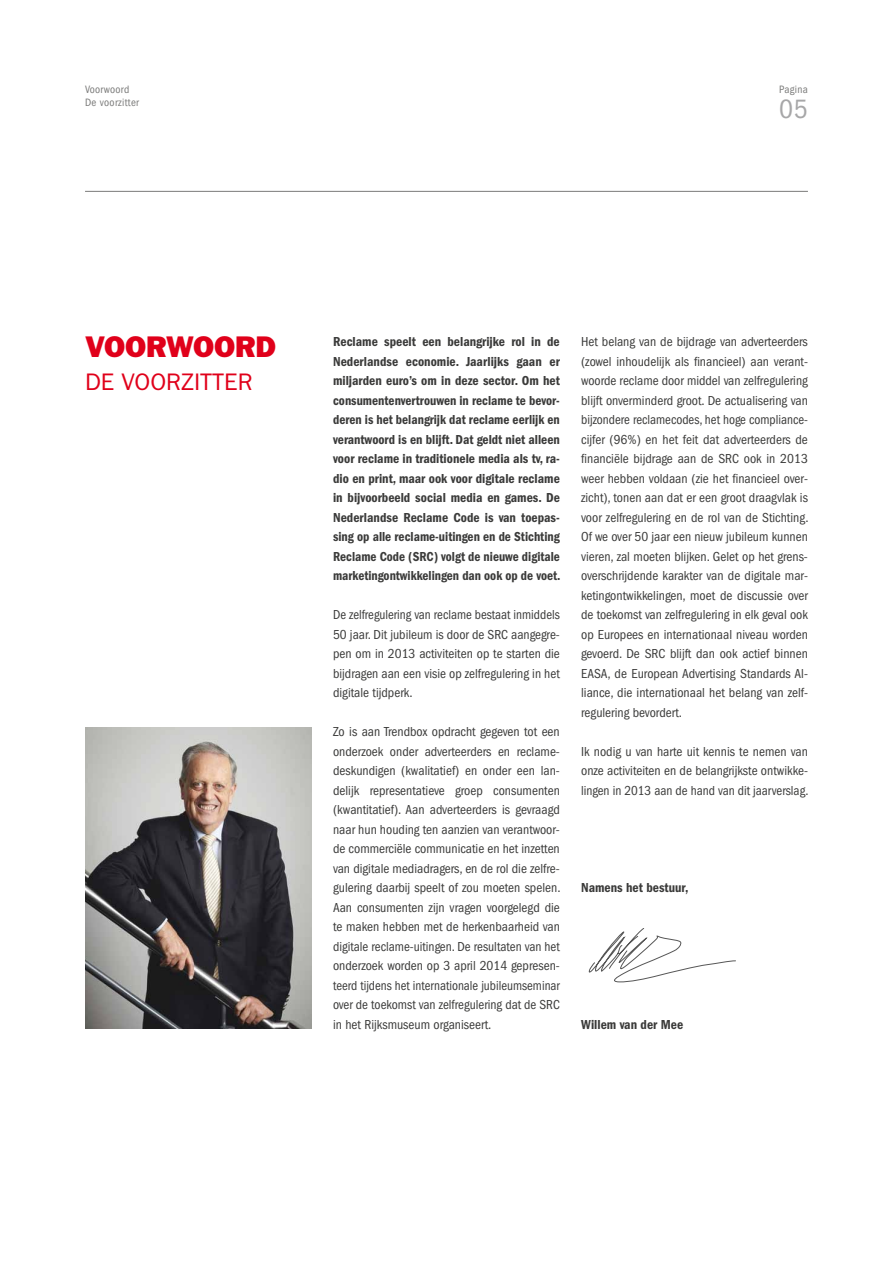
<style>
.page{position:relative;width:893px;height:1263px;background:#fff}
.page>*{position:absolute;margin:0;border:0;box-sizing:border-box;transform-origin:0 0}
.t1{font:30px "ITC Franklin Gothic Std Hvy";color:#e0001a}
.t2{font:condensed 27.45px "ITC Franklin Gothic Std";color:#a7a7a8}
.t3{font:24px "ITC Franklin Gothic Std";color:#e0001a}
.t4{font:condensed 13.5px/19.5px "Franklin Gothic";color:#3b3b3a;text-align:justify}
.t5{font:600 condensed 13.5px/19.5px "Franklin Gothic";color:#3b3b3a;text-align:justify}
.t6{font:condensed 13.5px/19.5px "Franklin Gothic";color:#3b3b3a;text-align:justify;scale:.96 1}
.t7{font:condensed 11.1px/13.4px "ITC Franklin Gothic Std";letter-spacing:.03em;color:#7b7b7a}
</style>
<div class="page">
<hr style="left:85px;top:191px;width:723px;height:1px;background:#7b7b7a">
<svg style="left:589px;top:928px;width:147px;height:54px"></svg>
<img style="left:85px;top:727px;width:227px;height:302px">
<p class="t7" style="left:85px;top:82px;width:56px">Voorwoord<br>De voorzitter</p>
<p class="t7" style="left:779px;top:82px;width:30px">Pagina</p>
<h2 class="t2" style="left:779px;top:94px;width:30px">05</h2>
<h1 class="t1" style="left:85px;top:329px;width:192px">VOORWOORD</h1>
<h3 class="t3" style="left:85px;top:368px;width:169px">DE VOORZITTER</h3>
<p class="t5" style="left:333px;top:332px;width:229px">Reclame speelt een belangrijke rol in de Nederlandse economie. Jaarlijks gaan er miljarden euro’s om in deze sector. Om het consumentenvertrouwen in reclame te bevor&shy;deren is het belangrijk dat reclame eerlijk en verantwoord is en blijft. Dat geldt niet alleen voor reclame in traditionele media als tv, ra&shy;dio en print, maar ook voor digitale reclame in bijvoorbeeld social media en games. De Nederlandse Reclame Code is van toepas&shy;sing op alle reclame-uitingen en de Stichting Reclame Code (SRC) volgt de nieuwe digitale marketingontwikkelingen dan ook op de voet.</p>
<p class="t6" style="left:333px;top:605px;width:238px">De zelfregulering van reclame bestaat inmiddels 50 jaar. Dit jubileum is door de SRC aangegre&shy;pen om in 2013 activiteiten op te starten die bijdragen aan een visie op zelfregulering in het digitale tijdperk.</p>
<p class="t4" style="left:333px;top:722px;width:229px">Zo is aan Trendbox opdracht gegeven tot een onderzoek onder adverteerders en reclame&shy;deskundigen (kwalitatief) en onder een lan&shy;delijk representatieve groep consumenten (kwantitatief). Aan adverteerders is gevraagd naar hun houding ten aanzien van verantwoor&shy;de commerciële communicatie en het inzetten van digitale mediadragers, en de rol die zelfre&shy;gulering daarbij speelt of zou moeten spelen.<br>Aan consumenten zijn vragen voorgelegd die te maken hebben met de herkenbaarheid van digitale reclame-uitingen. De resultaten van het onderzoek worden op 3 april 2014 gepresen&shy;teerd tijdens het internationale jubileumseminar over de toekomst van zelfregulering dat de SRC in het Rijksmuseum organiseert.</p>
<p class="t4" style="left:581px;top:332px;width:229px">Het belang van de bijdrage van adverteerders (zowel inhoudelijk als financieel) aan verant&shy;woorde reclame door middel van zelfregulering blijft onverminderd groot. De actualisering van bijzondere reclamecodes, het hoge compliance&shy;cijfer (96%) en het feit dat adverteerders de financiële bijdrage aan de SRC ook in 2013 weer hebben voldaan (zie het financieel over&shy;zicht), tonen aan dat er een groot draagvlak is voor zelfregulering en de rol van de Stichting.<br>Of we over 50 jaar een nieuw jubileum kunnen vieren, zal moeten blijken. Gelet op het grens&shy;overschrijdende karakter van de digitale mar&shy;ketingontwikkelingen, moet de discussie over de toekomst van zelfregulering in elk geval ook op Europees en internationaal niveau worden gevoerd. De SRC blijft dan ook actief binnen EASA, de European Advertising Standards Al&shy;liance, die internationaal het belang van zelf&shy;regulering bevordert.</p>
<p class="t4" style="left:581px;top:741px;width:229px">Ik nodig u van harte uit kennis te nemen van onze activiteiten en de belangrijkste ontwikke&shy;lingen in 2013 aan de hand van dit jaarverslag.</p>
<p class="t5" style="left:581px;top:878px;width:109px">Namens het bestuur,</p>
<p class="t5" style="left:581px;top:1014px;width:104px">Willem van der Mee</p>
</div>
